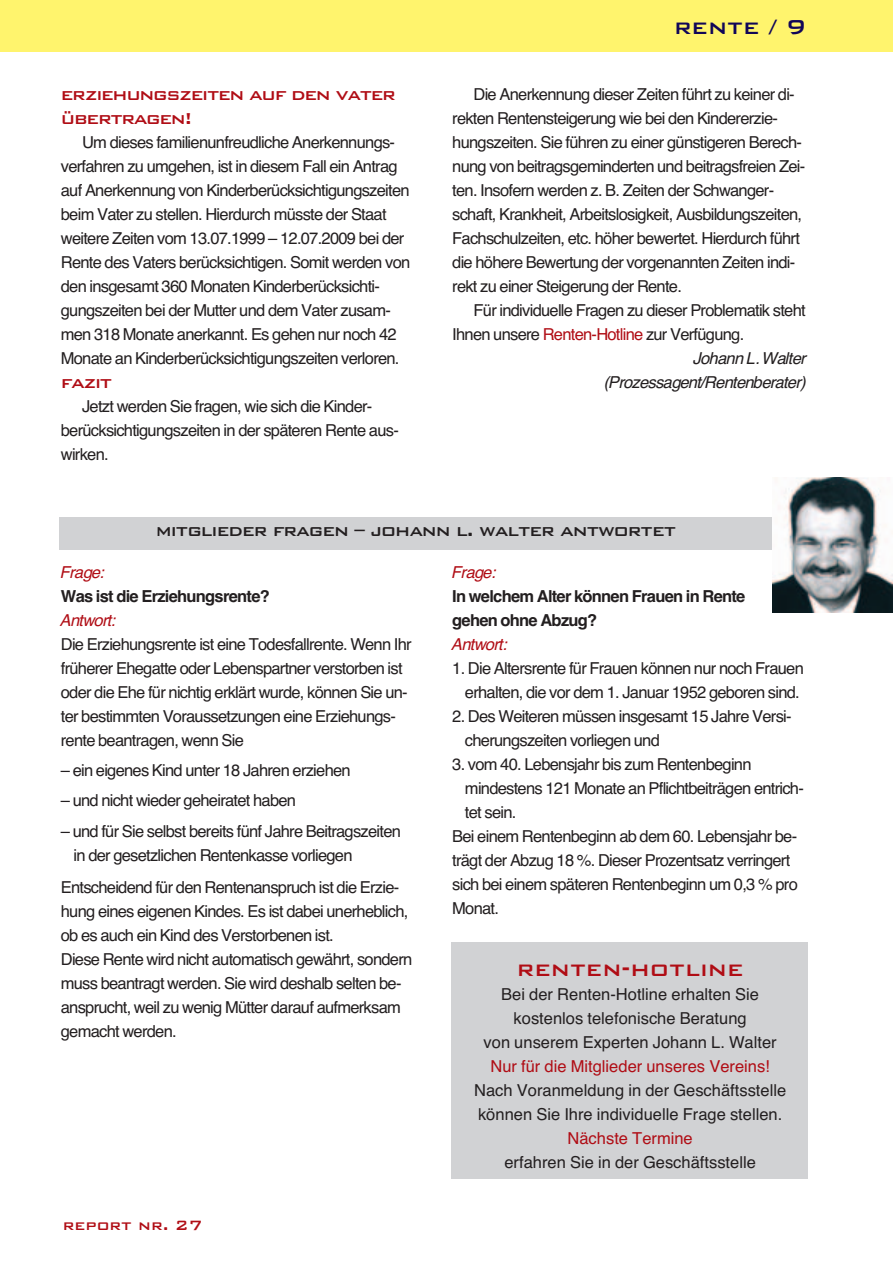
<style>
.page{position:relative;width:893px;height:1263px;background:#fff}
.page>*{position:absolute;margin:0;border:0;box-sizing:border-box;transform-origin:0 0}
.t1{font:27px "Bank Gothic Medium BT";color:#b00d15}
.t2{font:27px "Bank Gothic Medium BT";color:#110658}
.t3{font:21px/24px "Bank Gothic Medium BT";letter-spacing:-.06em;color:#b00d15}
.t4{font:21px "Bank Gothic Medium BT";letter-spacing:-.045em;color:#231f20}
.t5{font:18px "Bank Gothic Medium BT";color:#b00d15}
.t6{font:16.5px/24px "Helvetica KSW";letter-spacing:-.045em;color:#231f20}
.t7{font:16.5px/24px "Helvetica KSW";color:#231f20;text-align:center}
.t8{font:16.5px/24px "Helvetica KSW Bold";letter-spacing:-.045em;color:#231f20}
.t9{font:16.5px "Helvetica KSW";color:#b00d15}
.t10{font:italic 16.5px "Helvetica KSW";letter-spacing:-.045em;color:#231f20}
.t11{font:italic 16.5px "Helvetica KSW";letter-spacing:-.045em;color:#b00d15}
.s1{color:#b00d15}
</style>
<div class="page">
<div style="left:0;top:0;width:892px;height:52px;background:#fff46d"></div>
<div style="left:59px;top:517px;width:745px;height:32px;background:#d1d2d4"></div>
<div style="left:451px;top:942px;width:356px;height:237px;background:#d1d2d4"></div>
<img style="left:772px;top:477px;width:120px;height:136px">
<p class="t3" style="left:61px;top:81px;width:336px">erziehungszeiten auf den vater übertragen!</p>
<p class="t6" style="left:61px;top:132px;width:351px;text-indent:21px">Um dieses familienunfreudliche Anerkennungs&shy;verfahren zu umgehen, ist in diesem Fall ein Antrag auf Anerkennung von Kinderberücksichtigungszeiten beim Vater zu stellen. Hierdurch müsste der Staat weitere Zeiten vom 13.07.1999 – 12.07.2009 bei der Rente des Vaters berücksichtigen. Somit werden von den insgesamt 360 Monaten Kinderberücksichti&shy;gungszeiten bei der Mutter und dem Vater zusam&shy;men 318 Monate anerkannt. Es gehen nur noch 42<br>Monate an Kinderberücksichtigungszeiten verloren.</p>
<p class="t3" style="left:61px;top:369px;width:53px">fazit</p>
<p class="t6" style="left:61px;top:396px;width:339px;text-indent:21px">Jetzt werden Sie fragen, wie sich die Kinder&shy;berücksichtigungszeiten in der späteren Rente aus&shy;wirken.</p>
<h1 class="t2" style="left:674px;top:8px;width:134px">rente / 9</h1>
<p class="t6" style="left:452px;top:84px;width:354px;text-indent:21px">Die Anerkennung dieser Zeiten führt zu keiner di&shy;rekten Rentensteigerung wie bei den Kindererzie&shy;hungszeiten. Sie führen zu einer günstigeren Berech&shy;nung von beitragsgeminderten und beitragsfreien Zei&shy;ten. Insofern werden z. B. Zeiten der Schwanger&shy;schaft, Krankheit, Arbeitslosigkeit, Ausbildungszeiten, Fachschulzeiten, etc. höher bewertet. Hierdurch führt die höhere Bewertung der vorgenannten Zeiten indi&shy;rekt zu einer Steigerung der Rente.</p>
<p class="t6" style="left:473px;top:300px;width:333px">Für individuelle Fragen zu dieser Problematik steht</p>
<p class="t6" style="left:452px;top:324px;width:293px">Ihnen unsere <span class="s1">Renten-Hotline</span> zur Verfügung.</p>
<p class="t10" style="left:693px;top:352px;width:114px">Johann L. Walter</p>
<p class="t10" style="left:604px;top:376px;width:204px">(Prozessagent/Rentenberater)</p>
<p class="t4" style="left:156px;top:516px;width:522px">mitglieder fragen – johann l. walter antwortet</p>
<p class="t11" style="left:61px;top:566px;width:46px">Frage:</p>
<p class="t8" style="left:61px;top:585px;width:210px">Was ist die Erziehungsrente?</p>
<p class="t11" style="left:61px;top:614px;width:57px">Antwort:</p>
<p class="t6" style="left:61px;top:633px;width:352px">Die Erziehungsrente ist eine Todesfallrente. Wenn Ihr früherer Ehegatte oder Lebenspartner verstorben ist oder die Ehe für nichtig erklärt wurde, können Sie un&shy;ter bestimmten Voraussetzungen eine Erziehungs&shy;rente beantragen, wenn Sie</p>
<p class="t6" style="left:61px;top:759px;width:291px">– ein eigenes Kind unter 18 Jahren erziehen</p>
<p class="t6" style="left:61px;top:790px;width:237px">– und nicht wieder geheiratet haben</p>
<p class="t6" style="left:74px;top:820px;width:329px;text-indent:-13px">– und für Sie selbst bereits fünf Jahre Beitragszeiten in der gesetzlichen Rentenkasse vorliegen</p>
<p class="t6" style="left:61px;top:877px;width:353px">Entscheidend für den Rentenanspruch ist die Erzie&shy;hung eines eigenen Kindes. Es ist dabei unerheblich, ob es auch ein Kind des Verstorbenen ist.<br>Diese Rente wird nicht automatisch gewährt, sondern muss beantragt werden. Sie wird deshalb selten be&shy;ansprucht, weil zu wenig Mütter darauf aufmerksam gemacht werden.</p>
<p class="t5" style="left:63px;top:1213px;width:141px">report nr. 27</p>
<p class="t11" style="left:452px;top:566px;width:46px">Frage:</p>
<p class="t8" style="left:452px;top:585px;width:295px">In welchem Alter können Frauen in Rente gehen ohne Abzug?</p>
<p class="t11" style="left:452px;top:638px;width:57px">Antwort:</p>
<p class="t6" style="left:452px;top:657px;width:353px;text-align:center">1. Die Altersrente für Frauen können nur noch Frauen erhalten, die vor dem 1. Januar 1952 geboren sind.</p>
<p class="t6" style="left:465px;top:705px;width:328px;text-indent:-13px">2. Des Weiteren müssen insgesamt 15 Jahre Versi&shy;cherungszeiten vorliegen und</p>
<p class="t6" style="left:452px;top:753px;width:301px">3. vom 40. Lebensjahr bis zum Rentenbeginn</p>
<p class="t6" style="left:465px;top:777px;width:340px">mindestens 121 Monate an Pflichtbeiträgen entrich-</p>
<p class="t6" style="left:465px;top:801px;width:53px">tet sein.</p>
<p class="t6" style="left:452px;top:825px;width:346px">Bei einem Rentenbeginn ab dem 60. Lebensjahr be-</p>
<p class="t6" style="left:452px;top:849px;width:339px">trägt der Abzug 18 %. Dieser Prozentsatz verringert</p>
<p class="t6" style="left:452px;top:873px;width:347px">sich bei einem späteren Rentenbeginn um 0,3 % pro</p>
<p class="t6" style="left:452px;top:897px;width:48px">Monat.</p>
<h1 class="t1" style="left:517px;top:951px;width:228px">renten-hotline</h1>
<p class="t7" style="left:483px;top:984px;width:295px">Bei der Renten-Hotline erhalten Sie kostenlos telefonische Beratung<br>von unserem Experten Johann L. Walter</p>
<p class="t9" style="left:490px;top:1060px;width:281px">Nur für die Mitglieder unseres Vereins!</p>
<p class="t7" style="left:474px;top:1080px;width:313px;text-align:left">Nach Voranmeldung in der Geschäftsstelle können Sie Ihre individuelle Frage stellen.</p>
<p class="t9" style="left:567px;top:1132px;width:127px">Nächste Termine</p>
<p class="t7" style="left:504px;top:1152px;width:253px">erfahren Sie in der Geschäftsstelle</p>
</div>
